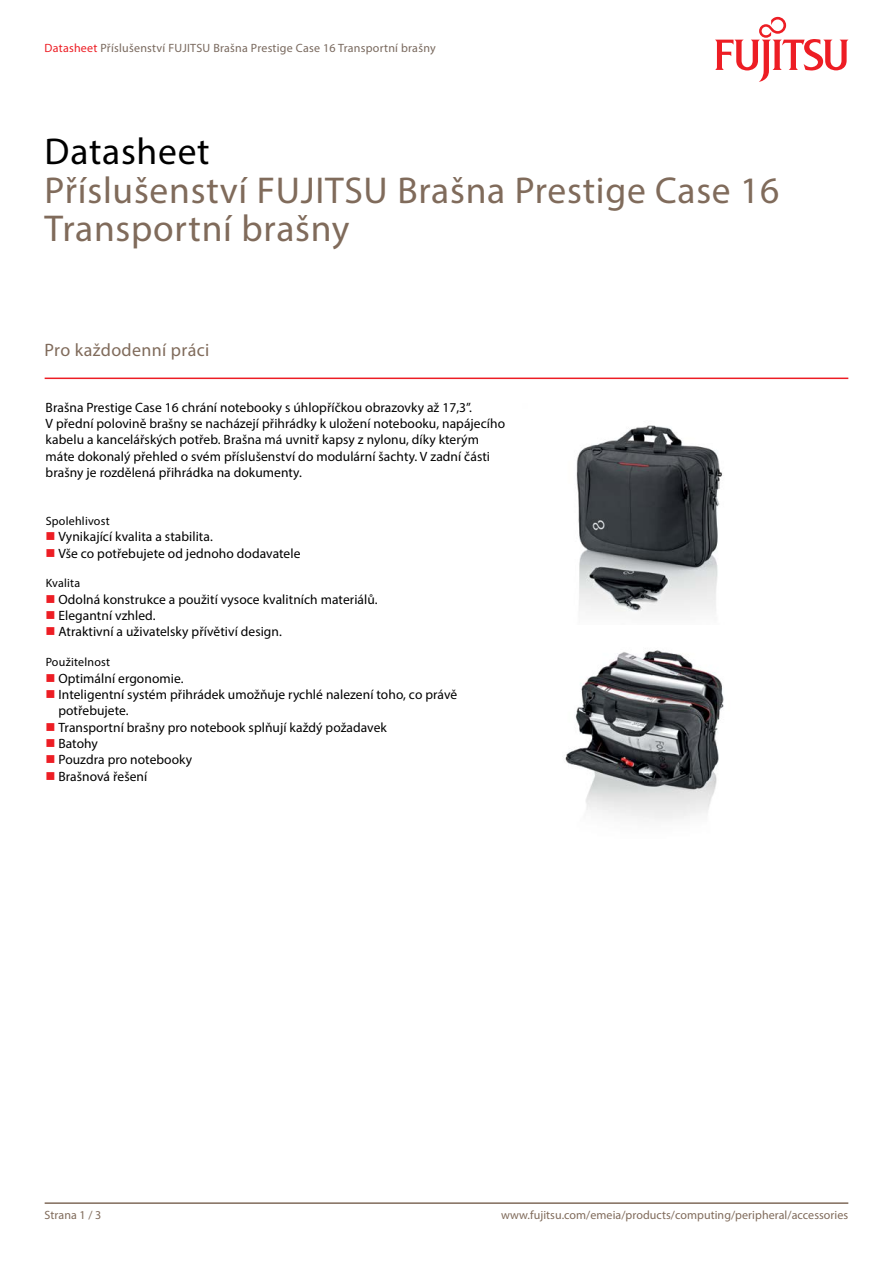
<style>
.page{position:relative;width:893px;height:1263px;background:#fff}
.page>*{position:absolute;margin:0;border:0;box-sizing:border-box;transform-origin:0 0}
.t1{font:37.5px/38.7px "Myriad Pro";letter-spacing:.02em;color:#806b5b}
.t2{font:37.5px "Myriad Pro";letter-spacing:.02em;color:#000}
.t3{font:18px "Myriad Pro";letter-spacing:.02em;color:#806b5b}
.t4{font:13.5px/16.4px "Myriad Pro";letter-spacing:.005em;color:#000}
.t5{font:12px "Myriad Pro";letter-spacing:.005em;color:#806b5b}
.t6{font:12px "Myriad Pro";letter-spacing:.02em;color:#79695e}
.t7{font:12px "Myriad Pro";letter-spacing:.02em;color:#000}
.s1{color:#ed1d24}
</style>
<div class="page">
<hr style="left:45px;top:1202px;width:803px;height:2px;background:#806b5b">
<hr style="left:45px;top:378px;width:803px;height:1px;background:#ed1d24">
<svg style="left:715px;top:17px;width:133px;height:65px"></svg>
<img style="left:576px;top:425px;width:146px;height:189px">
<img style="left:565px;top:650px;width:159px;height:170px">
<p class="t6" style="left:45px;top:40px;width:393px"><span class="s1">Datasheet</span> Příslušenství FUJITSU Brašna Prestige Case 16 Transportní brašny</p>
<h1 class="t2" style="left:45px;top:128px;width:167px">Datasheet</h1>
<h1 class="t1" style="left:45px;top:170px;width:736px">Příslušenství FUJITSU Brašna Prestige Case 16<br>Transportní brašny</h1>
<h2 class="t3" style="left:45px;top:339px;width:166px">Pro každodenní práci</h2>
<p class="t4" style="left:46px;top:399px;width:461px">Brašna Prestige Case 16 chrání notebooky s úhlopříčkou obrazovky až 17,3”.<br>V přední polovině brašny se nacházejí přihrádky k uložení notebooku, napájecího kabelu a kancelářských potřeb. Brašna má uvnitř kapsy z nylonu, díky kterým máte dokonalý přehled o svém příslušenství do modulární šachty. V zadní části brašny je rozdělená přihrádka na dokumenty.</p>
<p class="t7" style="left:46px;top:513px;width:66px">Spolehlivost</p>
<p class="t4" style="left:58px;top:528px;width:244px">Vynikající kvalita a stabilita.<br>Vše co potřebujete od jednoho dodavatele</p>
<p class="t7" style="left:46px;top:576px;width:36px">Kvalita</p>
<p class="t4" style="left:58px;top:591px;width:321px">Odolná konstrukce a použití vysoce kvalitních materiálů.<br>Elegantní vzhled.<br>Atraktivní a uživatelsky přívětiví design.</p>
<p class="t7" style="left:46px;top:655px;width:66px">Použitelnost</p>
<p class="t4" style="left:58px;top:670px;width:400px">Optimální ergonomie.<br>Inteligentní systém přihrádek umožňuje rychlé nalezení toho, co právě potřebujete.<br>Transportní brašny pro notebook splňují každý požadavek<br>Batohy<br>Pouzdra pro notebooky<br>Brašnová řešení</p>
<p class="t5" style="left:45px;top:1207px;width:58px">Strana 1 / 3</p>
<p class="t5" style="left:501px;top:1207px;width:349px">www.fujitsu.com/emeia/products/computing/peripheral/accessories</p>
</div>
